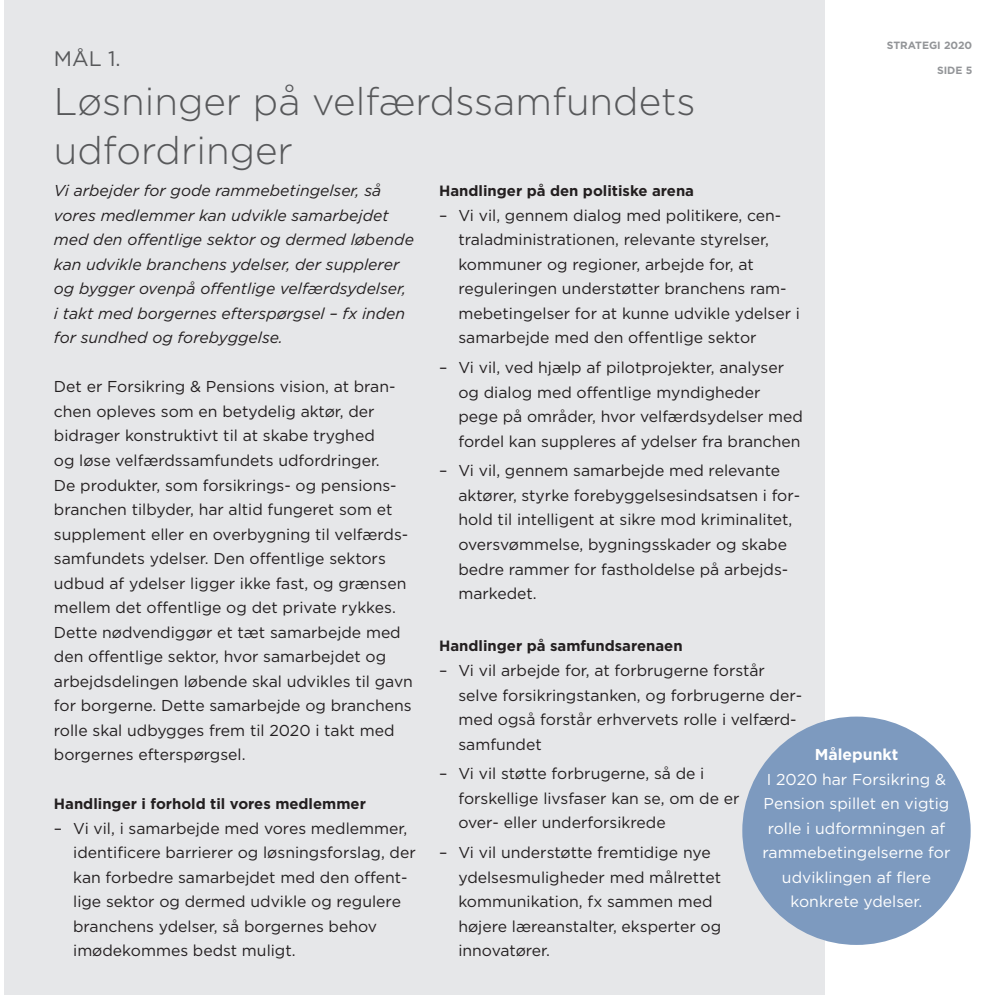
<style>
.page{position:relative;width:995px;height:995px;background:#fff}
.page>*{position:absolute;margin:0;border:0;box-sizing:border-box;transform-origin:0 0}
.t1{font:300 38.5px/49px "Gotham";color:#57585a}
.t2{font:21px "Gotham";color:#57585a}
.t3{font:15.75px/24.5px "Gotham";color:#231f20}
.t4{font:italic 15.75px/24.5px "Gotham";color:#231f20}
.t5{font:15.75px/24.5px "Gotham";color:#fff;text-align:center}
.t6{font:700 15.75px "Gotham";color:#fff}
.t7{font:700 14.88px "Gotham";color:#231f20}
.t8{font:700 10.5px "Gotham";color:#939598}
</style>
<div class="page">
<div style="left:4px;top:0;width:820px;height:994px;background:#e6e7e9"></div>
<div style="left:742px;top:716px;width:228px;height:228px;background:#7d9abf;border-radius:50%"></div>
<h2 class="t2" style="left:54px;top:46px;width:68px">MÅL 1.</h2>
<p class="t8" style="left:886px;top:39px;width:87px">Strategi 2020</p>
<p class="t8" style="left:936px;top:63px;width:37px">side 5</p>
<h1 class="t1" style="left:54px;top:76px;width:643px">Løsninger på velfærdssamfundets udfordringer</h1>
<p class="t7" style="left:439px;top:182px;width:256px">Handlinger på den politiske arena</p>
<p class="t3" style="left:458px;top:203px;width:343px;text-indent:-19px">– Vi vil, gennem dialog med politikere, cen&shy;traladministrationen, relevante styrelser, kommuner og regioner, arbejde for, at reguleringen understøtter branchens ram&shy;mebetingelser for at kunne udvikle ydelser i samarbejde med den offentlige sektor</p>
<p class="t3" style="left:458px;top:355px;width:346px;text-indent:-19px">– Vi vil, ved hjælp af pilotprojekter, analyser og dialog med offentlige myndigheder pege på områder, hvor velfærdsydelser med fordel kan suppleres af ydelser fra branchen</p>
<p class="t3" style="left:458px;top:458px;width:343px;text-indent:-19px">– Vi vil, gennem samarbejde med relevante aktører, styrke forebyggelsesindsatsen i for&shy;hold til intelligent at sikre mod kriminalitet, oversvømmelse, bygningsskader og skabe bedre rammer for fastholdelse på arbejds&shy;markedet.</p>
<p class="t7" style="left:439px;top:637px;width:245px">Handlinger på samfundsarenaen</p>
<p class="t3" style="left:458px;top:658px;width:345px;text-indent:-19px">– Vi vil arbejde for, at forbrugerne forstår selve forsikringstanken, og forbrugerne der&shy;med også forstår erhvervets rolle i velfærd&shy;samfundet</p>
<p class="t3" style="left:458px;top:761px;width:282px;text-indent:-19px">– Vi vil støtte forbrugerne, så de i forskellige livsfaser kan se, om de er over- eller underforsikrede</p>
<p class="t3" style="left:458px;top:840px;width:264px;text-indent:-19px">– Vi vil understøtte fremtidige nye ydelsesmuligheder med målrettet kommunikation, fx sammen med højere læreanstalter, eksperter og innovatører.</p>
<p class="t4" style="left:54px;top:178px;width:361px">Vi arbejder for gode rammebetingelser, så vores medlemmer kan udvikle samarbejdet med den offentlige sektor og dermed løbende kan udvikle branchens ydelser, der supplerer og bygger ovenpå offentlige velfærdsydelser, i takt med borgernes efterspørgsel – fx inden for sundhed og forebyggelse.</p>
<p class="t3" style="left:54px;top:374px;width:360px">Det er Forsikring &amp; Pensions vision, at bran&shy;chen opleves som en betydelig aktør, der bidrager konstruktivt til at skabe tryghed<br>og løse velfærdssamfundets udfordringer.<br>De produkter, som forsikrings- og pensions&shy;branchen tilbyder, har altid fungeret som et supplement eller en overbygning til velfærds&shy;samfundets ydelser. Den offentlige sektors udbud af ydelser ligger ikke fast, og grænsen mellem det offentlige og det private rykkes.<br>Dette nødvendiggør et tæt samarbejde med den offentlige sektor, hvor samarbejdet og arbejdsdelingen løbende skal udvikles til gavn for borgerne. Dette samarbejde og branchens rolle skal udbygges frem til 2020 i takt med borgernes efterspørgsel.</p>
<p class="t7" style="left:54px;top:794px;width:313px">Handlinger i forhold til vores medlemmer</p>
<p class="t3" style="left:73px;top:815px;width:344px;text-indent:-19px">– Vi vil, i samarbejde med vores medlemmer, identificere barrierer og løsningsforslag, der kan forbedre samarbejdet med den offent&shy;lige sektor og dermed udvikle og regulere branchens ydelser, så borgernes behov imødekommes bedst muligt.</p>
<p class="t6" style="left:814px;top:744px;width:85px">Målepunkt</p>
<p class="t5" style="left:762px;top:766px;width:189px">I 2020 har Forsikring &amp;<br>Pension spillet en vigtig rolle i udformningen af rammebetingelserne for udviklingen af flere konkrete ydelser.</p>
</div>
